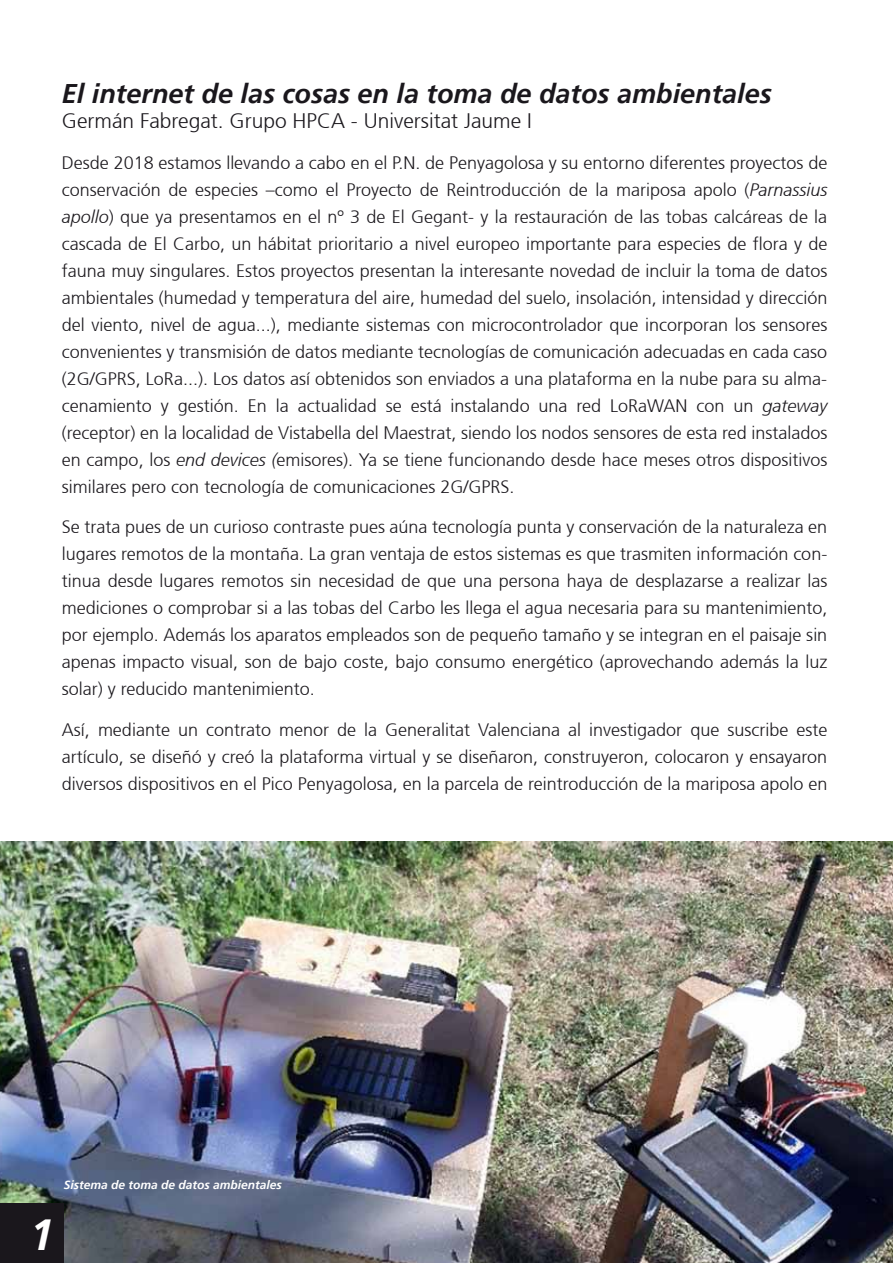
<style>
.page{position:relative;width:893px;height:1263px;background:#fff}
.page>*{position:absolute;margin:0;border:0;box-sizing:border-box;transform-origin:0 0}
.t1{font:italic 700 43.5px "Frutiger 66";color:#fff}
.t2{font:italic 700 27px "Frutiger 66";color:#1a171c}
.t3{font:300 21px "Frutiger 45";color:#1a171c}
.t4{font:300 18px/27px "Frutiger 45";color:#1a171c;text-align:justify}
.t5{font:italic 700 12px "Frutiger 66";color:#fff}
.s1{font-family:"Frutiger 46";font-style:italic}
</style>
<div class="page">
<img style="left:0;top:842px;width:893px;height:421px">
<div style="left:0;top:1203px;width:63px;height:60px;background:#1a171c"></div>
<h2 class="t2" style="left:62px;top:78px;width:711px">El internet de las cosas en la toma de datos ambientales</h2>
<p class="t3" style="left:62px;top:109px;width:471px">Germán Fabregat. Grupo HPCA - Universitat Jaume I</p>
<p class="t4" style="left:62px;top:149px;width:767px">Desde 2018 estamos llevando a cabo en el P.N. de Penyagolosa y su entorno diferentes proyectos de conservación de especies –como el Proyecto de Reintroducción de la mariposa apolo (<span class="s1">Parnassius apollo</span>) que ya presentamos en el nº 3 de El Gegant- y la restauración de las tobas calcáreas de la cascada de El Carbo, un hábitat prioritario a nivel europeo importante para especies de flora y de fauna muy singulares. Estos proyectos presentan la interesante novedad de incluir la toma de datos ambientales (humedad y temperatura del aire, humedad del suelo, insolación, intensidad y dirección del viento, nivel de agua...), mediante sistemas con microcontrolador que incorporan los sensores convenientes y transmisión de datos mediante tecnologías de comunicación adecuadas en cada caso (2G/GPRS, LoRa...). Los datos así obtenidos son enviados a una plataforma en la nube para su alma&shy;cenamiento y gestión. En la actualidad se está instalando una red LoRaWAN con un <span class="s1">gateway </span>(receptor) en la localidad de Vistabella del Maestrat, siendo los nodos sensores de esta red instalados en campo, los <span class="s1">end devices (</span>emisores). Ya se tiene funcionando desde hace meses otros dispositivos similares pero con tecnología de comunicaciones 2G/GPRS.</p>
<p class="t4" style="left:62px;top:514px;width:767px">Se trata pues de un curioso contraste pues aúna tecnología punta y conservación de la naturaleza en lugares remotos de la montaña. La gran ventaja de estos sistemas es que trasmiten información con&shy;tinua desde lugares remotos sin necesidad de que una persona haya de desplazarse a realizar las mediciones o comprobar si a las tobas del Carbo les llega el agua necesaria para su mantenimiento, por ejemplo. Además los aparatos empleados son de pequeño tamaño y se integran en el paisaje sin apenas impacto visual, son de bajo coste, bajo consumo energético (aprovechando además la luz solar) y reducido mantenimiento.</p>
<p class="t4" style="left:62px;top:716px;width:767px">Así, mediante un contrato menor de la Generalitat Valenciana al investigador que suscribe este artículo, se diseñó y creó la plataforma virtual y se diseñaron, construyeron, colocaron y ensayaron diversos dispositivos en el Pico Penyagolosa, en la parcela de reintroducción de la mariposa apolo en</p>
<h1 class="t1" style="left:30px;top:1209px;width:26px">1</h1>
<p class="t5" style="left:64px;top:1178px;width:220px">Sistema de toma de datos ambientales</p>
</div>
